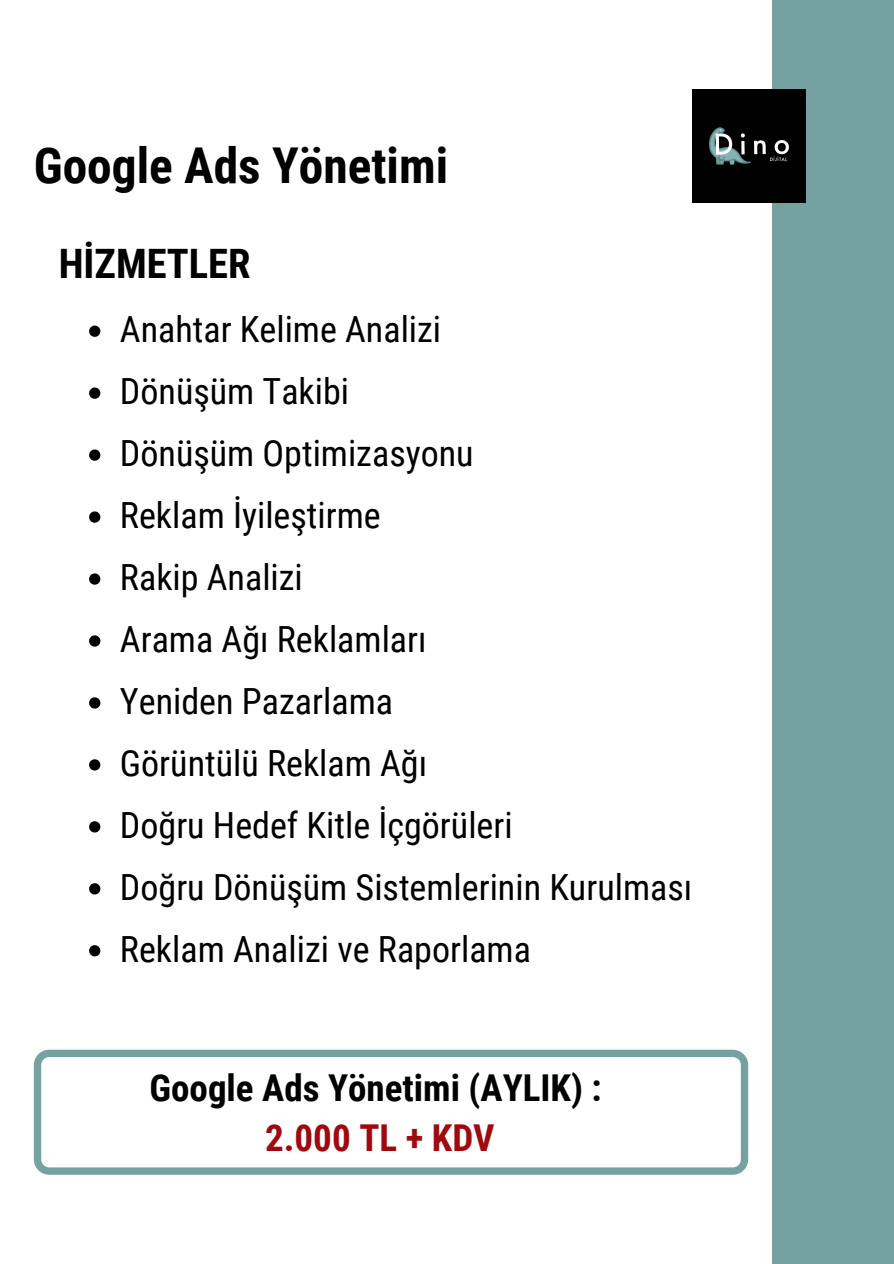
<style>
.page{position:relative;width:894px;height:1264px;background:#fff}
.page>*{position:absolute;margin:0;border:0;box-sizing:border-box;transform-origin:0 0}
.t1{font:700 49.35px "Roboto Condensed";color:#000}
.t2{font:700 40.5px "Roboto Condensed";color:#000}
.t3{font:700 37.05px "Roboto Condensed";color:#000}
.t4{font:700 37.05px "Roboto Condensed";color:#9f090f}
.t5{font:36px "Roboto Condensed";color:#000}
</style>
<div class="page">
<div style="left:772px;top:0;width:121px;height:1263px;background:#76a1a1"></div>
<img style="left:692px;top:89px;width:113px;height:113px">
<svg style="left:89px;top:325px;width:11px;height:12px"></svg>
<svg style="left:89px;top:387px;width:11px;height:12px"></svg>
<svg style="left:89px;top:449px;width:11px;height:12px"></svg>
<svg style="left:89px;top:511px;width:11px;height:11px"></svg>
<svg style="left:89px;top:573px;width:11px;height:11px"></svg>
<svg style="left:89px;top:635px;width:11px;height:11px"></svg>
<svg style="left:89px;top:697px;width:11px;height:11px"></svg>
<svg style="left:89px;top:759px;width:11px;height:11px"></svg>
<svg style="left:89px;top:821px;width:11px;height:11px"></svg>
<svg style="left:89px;top:883px;width:11px;height:11px"></svg>
<svg style="left:89px;top:945px;width:11px;height:11px"></svg>
<svg style="left:34px;top:1049px;width:714px;height:125px"></svg>
<p class="t1" style="left:34px;top:137px;width:416px">Google Ads Yönetimi</p>
<p class="t2" style="left:59px;top:241px;width:193px">HİZMETLER</p>
<p class="t5" style="left:120px;top:309px;width:322px">Anahtar Kelime Analizi</p>
<p class="t5" style="left:120px;top:371px;width:231px">Dönüşüm Takibi</p>
<p class="t5" style="left:120px;top:433px;width:355px">Dönüşüm Optimizasyonu</p>
<p class="t5" style="left:120px;top:495px;width:262px">Reklam İyileştirme</p>
<p class="t5" style="left:120px;top:557px;width:184px">Rakip Analizi</p>
<p class="t5" style="left:120px;top:619px;width:308px">Arama Ağı Reklamları</p>
<p class="t5" style="left:120px;top:681px;width:274px">Yeniden Pazarlama</p>
<p class="t5" style="left:120px;top:742px;width:308px">Görüntülü Reklam Ağı</p>
<p class="t5" style="left:120px;top:804px;width:394px">Doğru Hedef Kitle İçgörüleri</p>
<p class="t5" style="left:120px;top:866px;width:573px">Doğru Dönüşüm Sistemlerinin Kurulması</p>
<p class="t5" style="left:120px;top:928px;width:412px">Reklam Analizi ve Raporlama</p>
<p class="t3" style="left:149px;top:1067px;width:453px">Google Ads Yönetimi (AYLIK) :</p>
<p class="t4" style="left:265px;top:1116px;width:231px">2.000 TL + KDV</p>
</div>
